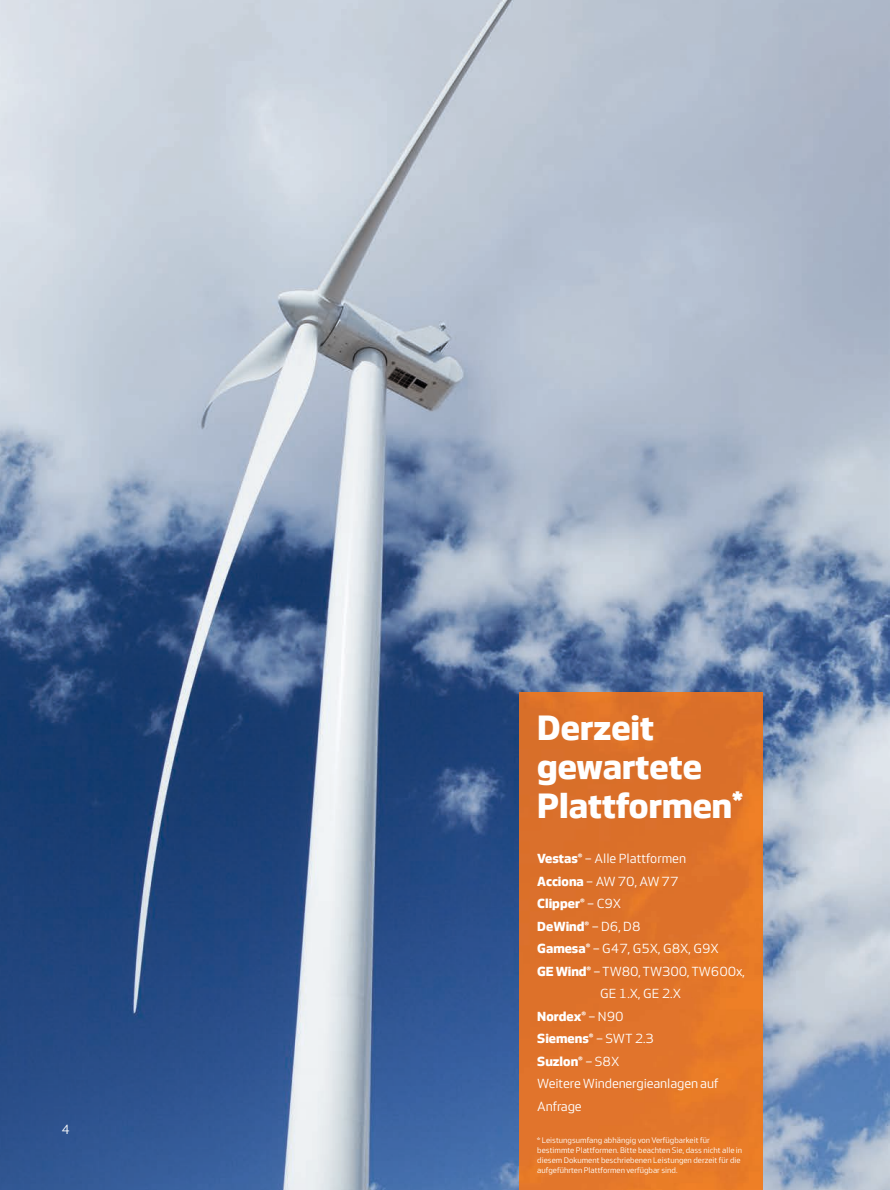
<style>
.page{position:relative;width:890px;height:1190px;background:#fff}
.page>*{position:absolute;margin:0;border:0;box-sizing:border-box;transform-origin:0 0}
.t1{font:700 36px/39px "Vestas Sans";color:#fff}
.t2{font:13.5px "Vestas Sans";letter-spacing:-.01em;color:#fff}
.t3{font:700 13.5px "Vestas Sans";color:#fff}
.t4{font:8.25px/9.9px "Vestas Sans";color:#fff}
.s1{font-weight:700}
.s2{font-weight:400}
</style>
<div class="page">
<img style="left:0;top:0;width:890px;height:1190px">
<img style="left:519px;top:693px;width:244px;height:497px">
<h2 class="t2" style="left:61px;top:1123px;width:10px">4</h2>
<h1 class="t1" style="left:537px;top:708px;width:207px">Derzeit gewartete<br>Plattformen<sup>*</sup></h1>
<h2 class="t2" style="left:537px;top:851px;width:150px"><span class="s1">Vestas®</span> – Alle Plattformen</h2>
<h2 class="t2" style="left:537px;top:874px;width:143px"><span class="s1">Acciona</span> – AW 70, AW 77</h2>
<h2 class="t3" style="left:537px;top:896px;width:86px">Clipper® <span class="s2">– C9X</span></h2>
<h2 class="t3" style="left:537px;top:919px;width:105px">DeWind® <span class="s2">– D6, D8</span></h2>
<h2 class="t2" style="left:537px;top:941px;width:183px"><span class="s1">Gamesa®</span> – G47, G5X, G8X, G9X</h2>
<h2 class="t2" style="left:537px;top:964px;width:209px"><span class="s1">GE Wind®</span> – TW80, TW300, TW600x,</h2>
<h2 class="t2" style="left:600px;top:986px;width:82px">GE 1.X, GE 2.X</h2>
<h2 class="t3" style="left:537px;top:1009px;width:88px">Nordex® <span class="s2">– N90</span></h2>
<h2 class="t3" style="left:537px;top:1031px;width:118px">Siemens® <span class="s2">– SWT 2.3</span></h2>
<h2 class="t3" style="left:537px;top:1054px;width:84px">Suzlon® <span class="s2">– S8X</span></h2>
<h2 class="t2" style="left:537px;top:1076px;width:183px">Weitere Windenergieanlagen auf</h2>
<h2 class="t2" style="left:537px;top:1099px;width:46px">Anfrage</h2>
<p class="t4" style="left:537px;top:1135px;width:206px">* Leistungsumfang abhängig von Verfügbarkeit für bestimmte Plattformen. Bitte beachten Sie, dass nicht alle in diesem Dokument beschriebenen Leistungen derzeit für die aufgeführten Plattformen verfügbar sind.</p>
</div>
